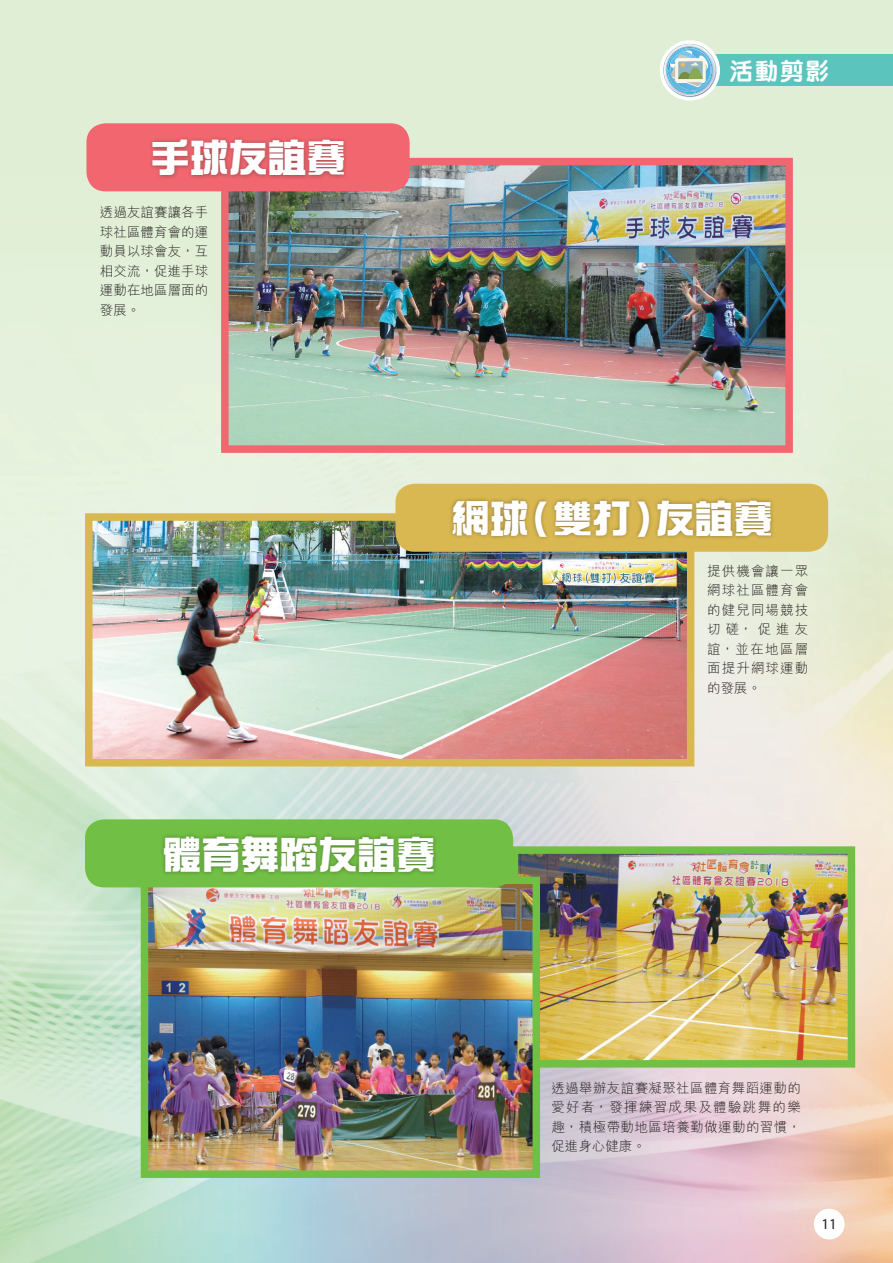
<style>
.page{position:relative;width:893px;height:1263px;background:#fff}
.page>*{position:absolute;margin:0;border:0;box-sizing:border-box;transform-origin:0 0}
.t1{font:700 39px "CJ Ngai HK";color:#fff}
.Heading{font:800 24px "M Yuen HK";color:#fff}
.t2{font:15px "Myriad Pro";color:#231f20}
.Body_text{font:300 13.5px/19.5px "M Hei HK";letter-spacing:.03em;color:#231f20;text-align:justify}
</style>
<div class="page">
<img style="left:0;top:0;width:893px;height:1263px">
<div style="left:814px;top:1209px;width:31px;height:30px;background:#fff;border-radius:50%"></div>
<div style="left:700px;top:55px;width:193px;height:31px;background:#5ac4bd"></div>
<div style="left:660px;top:40px;width:60px;height:61px;border:4px solid #fff;border-radius:50%"></div>
<svg style="left:663px;top:44px;width:53px;height:53px"></svg>
<img style="left:682px;top:49px;width:29px;height:37px">
<img style="left:520px;top:855px;width:326px;height:203px">
<div style="left:511px;top:846px;width:344px;height:221px;border:8px solid #71bf44"></div>
<img style="left:150px;top:885px;width:381px;height:284px">
<div style="left:141px;top:876px;width:399px;height:302px;border:8px solid #71bf44"></div>
<div style="left:85px;top:819px;width:428px;height:68px;background:#71bf44;border-radius:19px"></div>
<div style="left:160px;top:832px;width:278px;height:45px;background:#231f20;opacity:.4"></div>
<img style="left:230px;top:167px;width:554px;height:277px">
<div style="left:221px;top:158px;width:572px;height:295px;border:8px solid #f1666f"></div>
<img style="left:94px;top:522px;width:591px;height:235px">
<div style="left:85px;top:513px;width:609px;height:253px;border:8px solid #d9b852"></div>
<div style="left:86px;top:123px;width:324px;height:68px;background:#f1666f;border-radius:19px"></div>
<div style="left:148px;top:135px;width:200px;height:45px;background:#231f20;opacity:.4"></div>
<div style="left:395px;top:484px;width:433px;height:68px;background:#d9b852;border-radius:19px"></div>
<div style="left:449px;top:495px;width:326px;height:46px;background:#231f20;opacity:.4"></div>
<p class="t1" style="left:151px;top:138px;width:196px">手球友誼賽</p>
<p class="Body_text" style="left:100px;top:202px;width:110px">透過友誼賽讓各手球社區體育會的運動員以球會友，互相交流，促進手球運動在地區層面的發展。</p>
<p class="Heading" style="left:730px;top:59px;width:101px">活動剪影</p>
<p class="t1" style="left:451px;top:499px;width:324px">網球(雙打)友誼賽</p>
<p class="Body_text" style="left:707px;top:561px;width:102px">提供機會讓一眾網球社區體育會的健兒同場競技切磋，促進友誼，並在地區層面提升網球運動的發展。</p>
<p class="t1" style="left:163px;top:835px;width:275px">體育舞蹈友誼賽</p>
<p class="Body_text" style="left:551px;top:1078px;width:251px">透過舉辦友誼賽凝聚社區體育舞蹈運動的愛好者，發揮練習成果及體驗跳舞的樂趣，積極帶動地區培養勤做運動的習慣，促進身心健康。</p>
<p class="t2" style="left:821px;top:1214px;width:17px">11</p>
</div>
